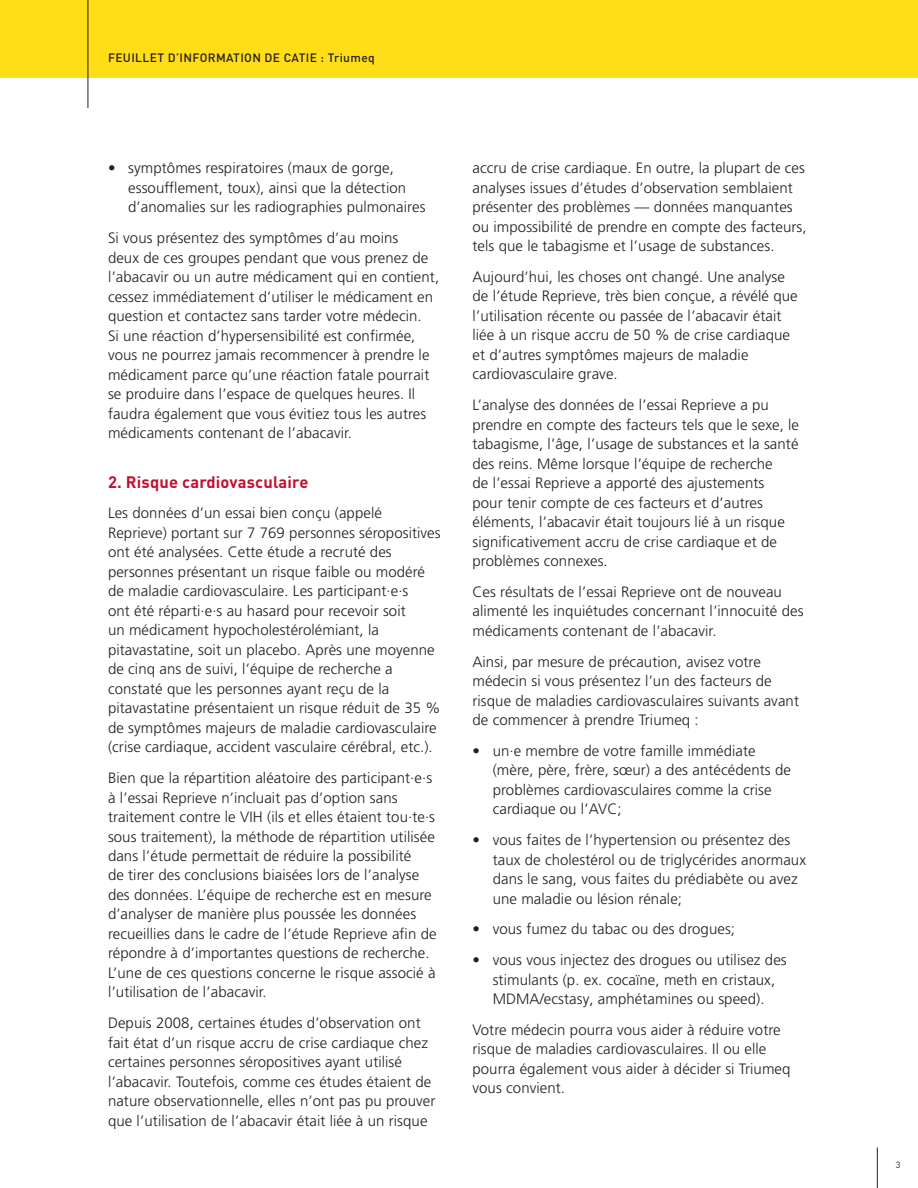
<style>
.page{position:relative;width:918px;height:1188px;background:#fff}
.page>*{position:absolute;margin:0;border:0;box-sizing:border-box;transform-origin:0 0}
.t1{font:700 16.5px "DINOT";letter-spacing:.01em;color:#c3102f}
.t2{font:300 15px/19.5px "Frutiger LT Pro";letter-spacing:.005em;color:#231f20}
.t3{font:500 12px "DINOT";letter-spacing:.03em;color:#231f20}
.t4{font:9px "DINOT";color:#231f20}
</style>
<div class="page">
<hr style="left:877px;top:1148px;width:1px;height:40px;background:#231f20">
<div style="left:0;top:0;width:918px;height:78px;background:#ffdd17"></div>
<hr style="left:88px;top:0;width:1px;height:108px;background:#231f20">
<p class="t3" style="left:108px;top:50px;width:268px">FEUILLET D’INFORMATION DE CATIE : Triumeq</p>
<p class="t2" style="left:128px;top:158px;width:299px;text-indent:-20px">• symptômes respiratoires (maux de gorge, essoufflement, toux), ainsi que la détection d’anomalies sur les radiographies pulmonaires</p>
<p class="t2" style="left:108px;top:228px;width:333px">Si vous présentez des symptômes d’au moins<br>deux de ces groupes pendant que vous prenez de l’abacavir ou un autre médicament qui en contient, cessez immédiatement d’utiliser le médicament en question et contactez sans tarder votre médecin.<br>Si une réaction d’hypersensibilité est confirmée, vous ne pourrez jamais recommencer à prendre le médicament parce qu’une réaction fatale pourrait se produire dans l’espace de quelques heures. Il faudra également que vous évitiez tous les autres médicaments contenant de l’abacavir.</p>
<p class="t1" style="left:108px;top:469px;width:202px">2. Risque cardiovasculaire</p>
<p class="t2" style="left:108px;top:503px;width:334px">Les données d’un essai bien conçu (appelé Reprieve) portant sur 7 769 personnes séropositives ont été analysées. Cette étude a recruté des personnes présentant un risque faible ou modéré de maladie cardiovasculaire. Les participant·e·s<br>ont été réparti·e·s au hasard pour recevoir soit<br>un médicament hypocholestérolémiant, la pitavastatine, soit un placebo. Après une moyenne de cinq ans de suivi, l’équipe de recherche a constaté que les personnes ayant reçu de la pitavastatine présentaient un risque réduit de 35 % de symptômes majeurs de maladie cardiovasculaire (crise cardiaque, accident vasculaire cérébral, etc.).</p>
<p class="t2" style="left:108px;top:768px;width:330px">Bien que la répartition aléatoire des participant·e·s à l’essai Reprieve n’incluait pas d’option sans traitement contre le VIH (ils et elles étaient tou·te·s sous traitement), la méthode de répartition utilisée dans l’étude permettait de réduire la possibilité<br>de tirer des conclusions biaisées lors de l’analyse des données. L’équipe de recherche est en mesure d’analyser de manière plus poussée les données recueillies dans le cadre de l’étude Reprieve afin de répondre à d’importantes questions de recherche.<br>L’une de ces questions concerne le risque associé à l’utilisation de l’abacavir.</p>
<p class="t2" style="left:108px;top:1013px;width:329px">Depuis 2008, certaines études d’observation ont fait état d’un risque accru de crise cardiaque chez certaines personnes séropositives ayant utilisé l’abacavir. Toutefois, comme ces études étaient de nature observationnelle, elles n’ont pas pu prouver que l’utilisation de l’abacavir était liée à un risque</p>
<p class="t2" style="left:472px;top:158px;width:336px">accru de crise cardiaque. En outre, la plupart de ces analyses issues d’études d’observation semblaient présenter des problèmes — données manquantes ou impossibilité de prendre en compte des facteurs, tels que le tabagisme et l’usage de substances.</p>
<p class="t2" style="left:472px;top:267px;width:327px">Aujourd’hui, les choses ont changé. Une analyse de l’étude Reprieve, très bien conçue, a révélé que l’utilisation récente ou passée de l’abacavir était liée à un risque accru de 50 % de crise cardiaque et d’autres symptômes majeurs de maladie cardiovasculaire grave.</p>
<p class="t2" style="left:472px;top:395px;width:328px">L’analyse des données de l’essai Reprieve a pu prendre en compte des facteurs tels que le sexe, le tabagisme, l’âge, l’usage de substances et la santé des reins. Même lorsque l’équipe de recherche<br>de l’essai Reprieve a apporté des ajustements<br>pour tenir compte de ces facteurs et d’autres éléments, l’abacavir était toujours lié à un risque significativement accru de crise cardiaque et de problèmes connexes.</p>
<p class="t2" style="left:472px;top:582px;width:333px">Ces résultats de l’essai Reprieve ont de nouveau alimenté les inquiétudes concernant l’innocuité des médicaments contenant de l’abacavir.</p>
<p class="t2" style="left:472px;top:652px;width:328px">Ainsi, par mesure de précaution, avisez votre médecin si vous présentez l’un des facteurs de risque de maladies cardiovasculaires suivants avant de commencer à prendre Triumeq :</p>
<p class="t2" style="left:493px;top:741px;width:300px;text-indent:-20px">• un·e membre de votre famille immédiate (mère, père, frère, sœur) a des antécédents de problèmes cardiovasculaires comme la crise cardiaque ou l’AVC;</p>
<p class="t2" style="left:493px;top:830px;width:315px;text-indent:-20px">• vous faites de l’hypertension ou présentez des taux de cholestérol ou de triglycérides anormaux dans le sang, vous faites du prédiabète ou avez une maladie ou lésion rénale;</p>
<p class="t2" style="left:472px;top:920px;width:264px">• vous fumez du tabac ou des drogues;</p>
<p class="t2" style="left:472px;top:950px;width:316px;text-align:center">• vous vous injectez des drogues ou utilisez des stimulants (p. ex. cocaïne, meth en cristaux,<br>MDMA/ecstasy, amphétamines ou speed).</p>
<p class="t2" style="left:472px;top:1020px;width:320px">Votre médecin pourra vous aider à réduire votre risque de maladies cardiovasculaires. Il ou elle pourra également vous aider à décider si Triumeq vous convient.</p>
<p class="t4" style="left:896px;top:1158px;width:6px">3</p>
</div>
